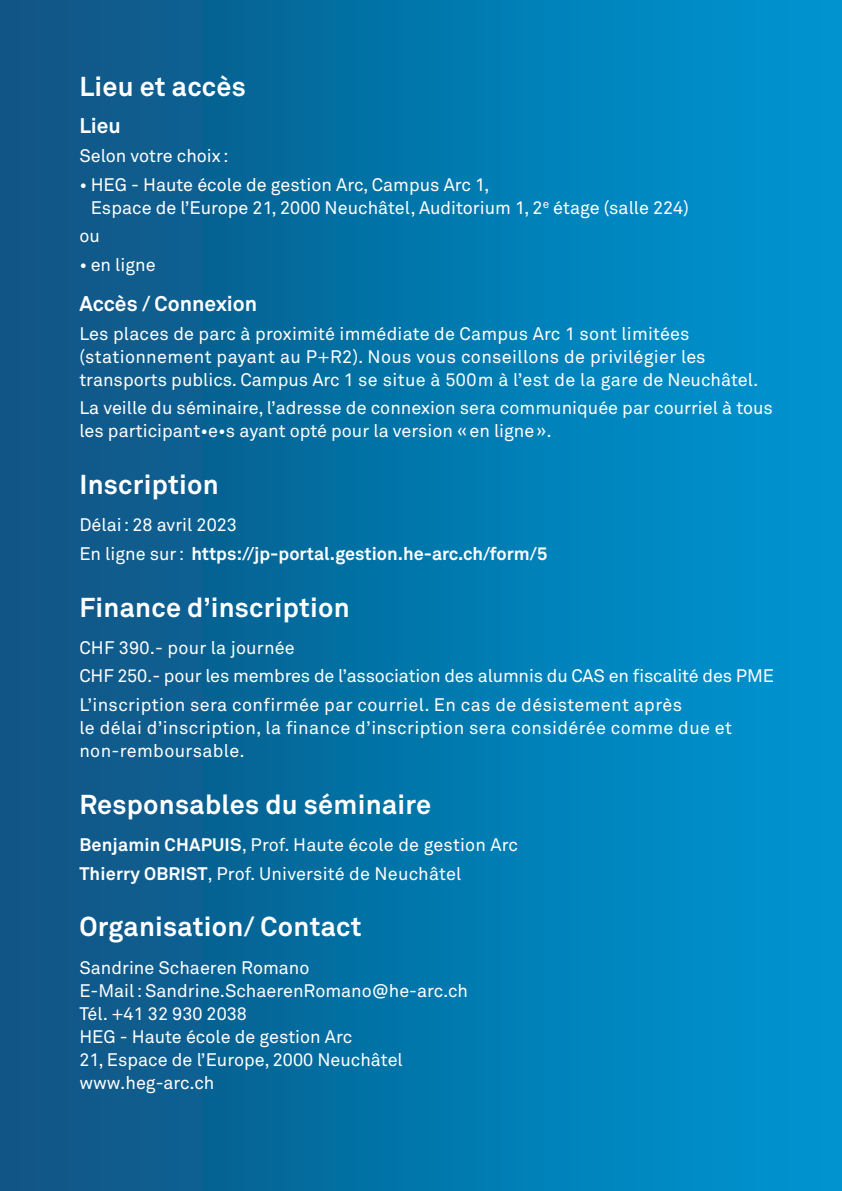
<style>
.page{position:relative;width:842px;height:1191px;background:#fff}
.page>*{position:absolute;margin:0;border:0;box-sizing:border-box;transform-origin:0 0}
.t1{font:700 27px "Akkurat";letter-spacing:.01em;color:#fff}
.t2{font:700 21px "Akkurat";color:#fff}
.t3{font:18px/23px "Akkurat";color:#fff}
.t4{font:18px/23px "Akkurat";letter-spacing:.02em;color:#fff}
.t5{font:700 18px/28.6px "Akkurat";color:#fff}
.s1{font-weight:400}
.s2{font-weight:700}
</style>
<div class="page">
<div style="left:0;top:0;width:842px;height:1191px;background:linear-gradient(to right,#0e5381,#0098d4)"></div>
<h1 class="t1" style="left:79px;top:69px;width:168px">Lieu et accès</h1>
<p class="t2" style="left:79px;top:112px;width:43px">Lieu</p>
<p class="t3" style="left:79px;top:144px;width:151px">Selon votre choix :</p>
<p class="t3" style="left:91px;top:173px;width:600px;text-indent:-11px">• HEG - Haute école de gestion Arc, Campus Arc 1,<br>Espace de l’Europe 21, 2000 Neuchâtel, Auditorium 1, 2<sup>e</sup> étage (salle 224)</p>
<p class="t3" style="left:79px;top:225px;width:22px">ou</p>
<p class="t3" style="left:79px;top:253px;width:78px">• en ligne</p>
<p class="t2" style="left:79px;top:290px;width:179px">Accès / Connexion</p>
<p class="t3" style="left:79px;top:322px;width:681px">Les places de parc à proximité immédiate de Campus Arc 1 sont limitées (stationnement payant au P+R2). Nous vous conseillons de privilégier les transports publics. Campus Arc 1 se situe à 500m à l’est de la gare de Neuchâtel.</p>
<p class="t3" style="left:79px;top:397px;width:695px">La veille du séminaire, l’adresse de connexion sera communiquée par courriel à tous les participant•e•s ayant opté pour la version «en ligne».</p>
<h1 class="t1" style="left:79px;top:467px;width:141px">Inscription</h1>
<p class="t5" style="left:79px;top:510px;width:469px"><span class="s1">Délai: 28 avril 2023<br>En ligne sur:</span> https://jp-portal.gestion.he-arc.ch/form/5</p>
<h1 class="t1" style="left:79px;top:590px;width:272px">Finance d’inscription</h1>
<p class="t3" style="left:79px;top:633px;width:696px;line-height:28.6px">CHF 390.- pour la journée<br>CHF 250.- pour les membres de l’association des alumnis du CAS en fiscalité des PME<br>L’inscription sera confirmée par courriel. En cas de désistement après</p>
<p class="t4" style="left:79px;top:717px;width:654px">le délai d’inscription, la finance d’inscription sera considérée comme due et non-remboursable.</p>
<h1 class="t1" style="left:79px;top:787px;width:353px">Responsables du séminaire</h1>
<p class="t3" style="left:79px;top:831px;width:440px;line-height:28.6px"><span class="s2">Benjamin CHAPUIS</span>, Prof. Haute école de gestion Arc<br><span class="s2">Thierry OBRIST</span>, Prof. Université de Neuchâtel</p>
<h1 class="t1" style="left:79px;top:909px;width:284px">Organisation/ Contact</h1>
<p class="t3" style="left:79px;top:956px;width:390px">Sandrine Schaeren Romano<br>E-Mail: Sandrine.SchaerenRomano@he-arc.ch<br>Tél. +41 32 930 2038<br>HEG - Haute école de gestion Arc<br>21, Espace de l’Europe, 2000 Neuchâtel www.heg-arc.ch</p>
</div>
